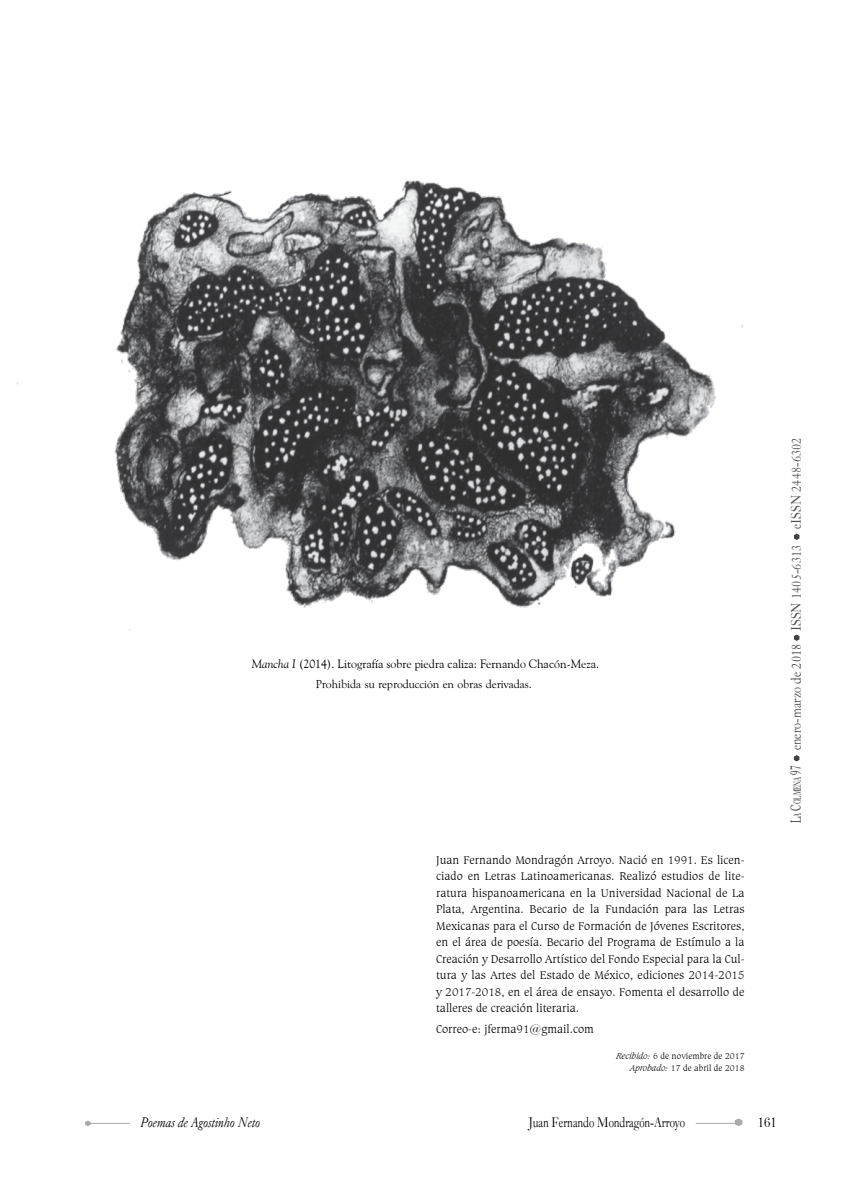
<style>
.page{position:relative;width:851px;height:1191px;background:#fff}
.page>*{position:absolute;margin:0;border:0;box-sizing:border-box;transform-origin:0 0}
.t1{font:15px "Caslon Old Face BT";color:#4d4d4f;scale:.9 1}
.t2{font:15px "Caslon Old Face BT";letter-spacing:-.01em;color:#000;scale:.8 1}
.t3{font:italic 15px "Caslon Old Face BT";color:#000;scale:.9 1}
.t4{font:300 13.5px "Windsor BT";color:#000;scale:.8 1}
.t5{font:300 12px/16.5px "Caxton BT";color:#000;text-align:justify}
.t6{font:12px "Goudy Old Style BT";color:#000}
.t7{font:12px "Goudy Old Style Normal";color:#000}
.t8{font:300 9px/12px "Caxton BT";color:#000;text-align:right}
.s1{font-style:italic}
.s2{font-family:"Dutch 766 BT Roman A";color:#414042}
.s3{font-family:"Dutch 766 BT Roman A";font-size:10.5px;color:#414042}
.s4{color:#414042}
</style>
<div class="page">
<svg style="left:85px;top:1120px;width:7px;height:6px"></svg>
<hr style="left:87px;top:1123px;width:43px;height:1px;background:#a7a9ac">
<svg style="left:733px;top:1118px;width:10px;height:8px"></svg>
<hr style="left:695px;top:1123px;width:43px;height:1px;background:#a7a9ac">
<svg style="left:793px;top:755px;width:7px;height:7px"></svg>
<svg style="left:793px;top:533px;width:7px;height:7px"></svg>
<svg style="left:793px;top:634px;width:7px;height:7px"></svg>
<img style="left:16px;top:181px;width:727px;height:450px">
<p class="t6" style="left:252px;top:656px;width:349px"><span class="s1">Mancha I</span> (2014). Litografía sobre piedra caliza: Fernando Chacón-Meza.</p>
<p class="t7" style="left:316px;top:678px;width:217px">Prohibida su reproducción en obras derivadas.</p>
<p class="t5" style="left:436px;top:851px;width:310px">Juan Fernando Mondragón Arroyo. Nació en 1991. Es licen&shy;ciado en Letras Latinoamericanas. Realizó estudios de lite&shy;ratura hispanoamericana en la Universidad Nacional de La Plata, Argentina. Becario de la Fundación para las Letras Mexicanas para el Curso de Formación de Jóvenes Escritores, en el área de poesía. Becario del Programa de Estímulo a la Creación y Desarrollo Artístico del Fondo Especial para la Cul&shy;tura y las Artes del Estado de México, ediciones 2014-2015 y 2017-2018, en el área de ensayo. Fomenta el desarrollo de talleres de creación literaria.</p>
<p class="t5" style="left:436px;top:1020px;width:159px">Correo-e: jferma91@gmail.com</p>
<p class="t8" style="left:616px;top:1050px;width:130px"><span class="s1">Recibido:</span> 6 de noviembre de 2017<br><span class="s1">Aprobado:</span> 17 de abril de 2018</p>
<p class="t1" style="left:787px;top:823px;width:430px;rotate:-90deg"><span class="s2">L</span><span class="s3">a</span> <span class="s2">C</span><span class="s3">olmena</span> <span class="s2">97</span> enero-marzo <span class="s4">de 2018</span> ISSN 1405-6313 eISSN 2448-6302</p>
<p class="t3" style="left:140px;top:1113px;width:135px">Poemas de Agostinho Neto</p>
<p class="t2" style="left:528px;top:1113px;width:197px">Juan Fernando Mondragón-Arroyo</p>
<p class="t4" style="left:757px;top:1114px;width:25px">161</p>
</div>
